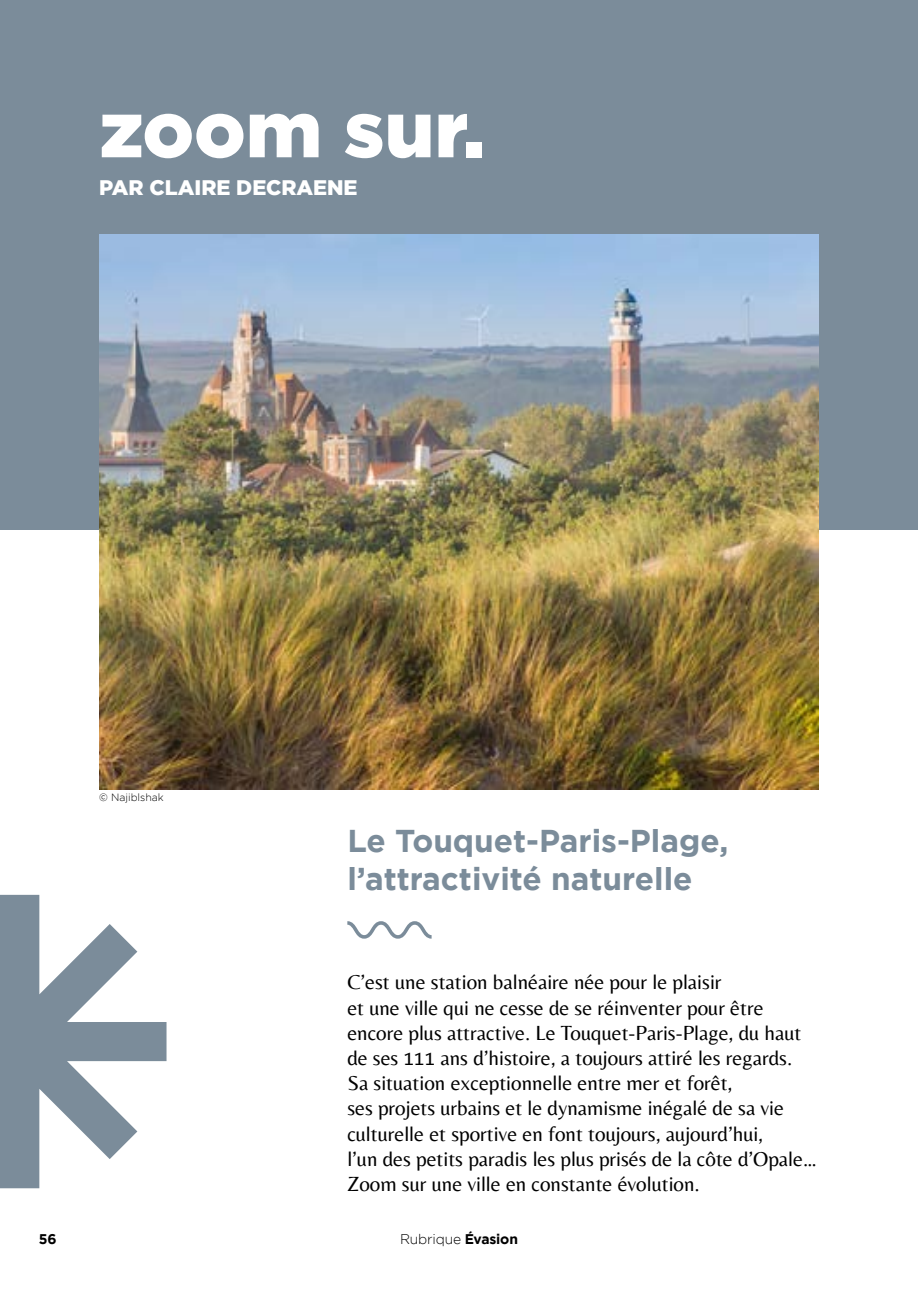
<style>
.page{position:relative;width:918px;height:1290px;background:#fff}
.page>*{position:absolute;margin:0;border:0;box-sizing:border-box;transform-origin:0 0}
.t1{font:900 78.75px "Gotham";color:#fff}
.t2{font:700 31.5px/37.8px "Gotham";color:#7b8c9a}
.t3{font:21px/25.2px "Belleza";color:#000}
.t4{font:900 21px "Gotham";color:#fff}
.t5{font:300 14px "Gotham";letter-spacing:-.01em;color:#000}
.t6{font:700 14px "Gotham";color:#000}
.t7{font:300 10.5px "Gotham";color:#000}
.s1{font-weight:700}
</style>
<div class="page">
<div style="left:0;top:0;width:918px;height:530px;background:#7b8c9a"></div>
<img style="left:99px;top:235px;width:720px;height:554px">
<svg style="left:347px;top:921px;width:84px;height:18px"></svg>
<svg style="left:0;top:895px;width:166px;height:293px;fill:#7b8c9a"></svg>
<h1 class="t1" style="left:99px;top:75px;width:388px">zoom sur.</h1>
<p class="t4" style="left:99px;top:173px;width:260px">PAR CLAIRE DECRAENE</p>
<p class="t7" style="left:99px;top:791px;width:66px">© Najiblshak</p>
<h2 class="t2" style="left:347px;top:822px;width:382px">Le Touquet-Paris-Plage, l’attractivité naturelle</h2>
<p class="t3" style="left:347px;top:968px;width:471px">C’est une station balnéaire née pour le plaisir<br>et une ville qui ne cesse de se réinventer pour être encore plus attractive. Le Touquet-Paris-Plage, du haut de ses 111 ans d’histoire, a toujours attiré les regards.<br>Sa situation exceptionnelle entre mer et forêt,<br>ses projets urbains et le dynamisme inégalé de sa vie culturelle et sportive en font toujours, aujourd’hui,<br>l’un des petits paradis les plus prisés de la côte d’Opale… Zoom sur une ville en constante évolution.</p>
<p class="t6" style="left:39px;top:1230px;width:19px">56</p>
<p class="t5" style="left:400px;top:1230px;width:119px">Rubrique <span class="s1">Évasion</span></p>
</div>
